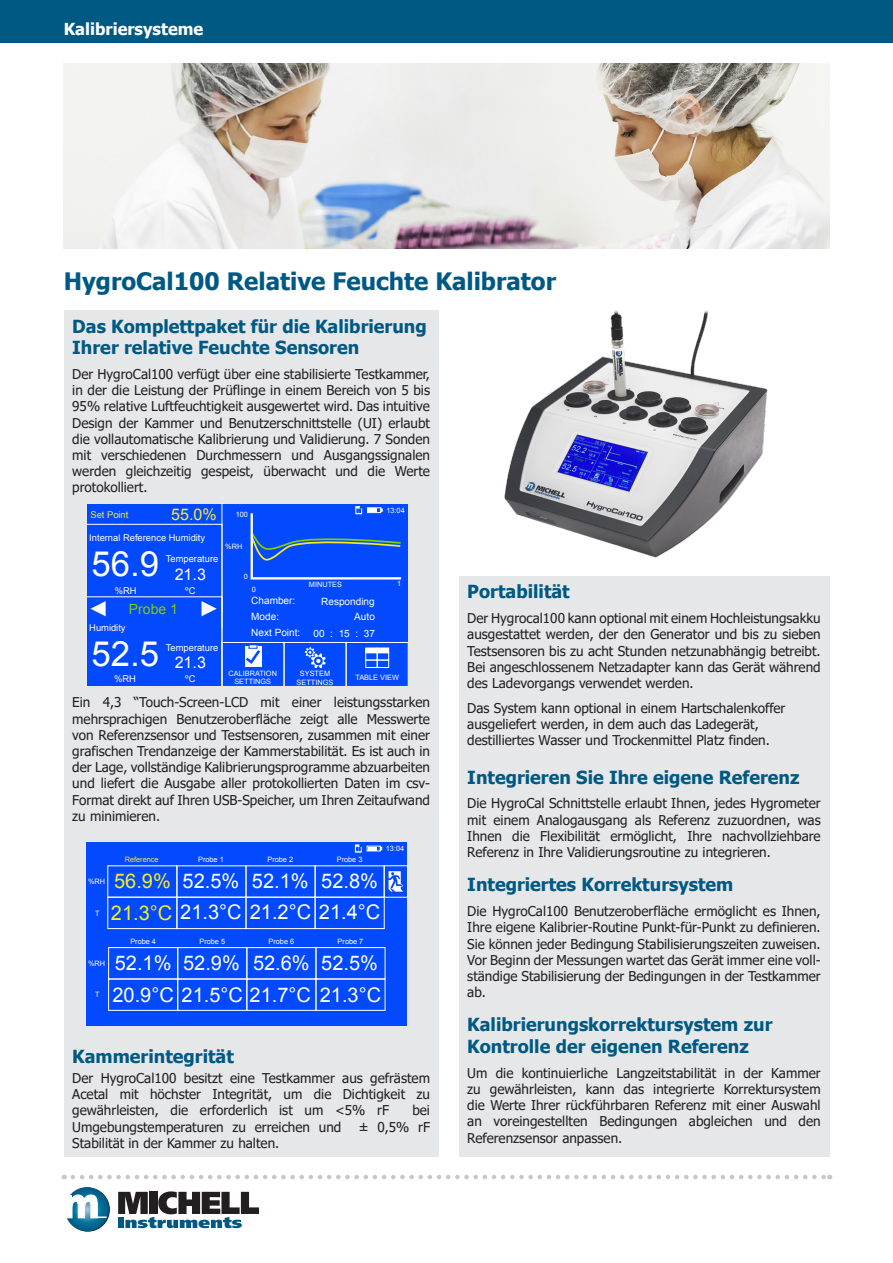
<style>
.page{position:relative;width:893px;height:1263px;background:#fff}
.page>*{position:absolute;margin:0;border:0;box-sizing:border-box;transform-origin:0 0}
.t1{font:34.8px "Arial";color:#fff}
.Heading_2{font:700 24px "Tahoma";color:#005983}
.t2{font:20.25px/31px "Arial";color:#fff;text-align:right}
.t3{font:20.25px "Arial";color:#faec22}
.Heading_3{font:700 18px/21.6px "Tahoma";color:#005983}
.Body_text{font:700 18px "Tahoma";color:#005983}
.t4{font:700 16.5px "Tahoma";color:#fff}
.t5{font:16.05px "Arial";color:#faec22}
.t6{font:16.05px "Arial";color:#fff}
.t7{font:14.1px "Arial";color:#82cd00}
.Body_text-2{font:13.5px/16.2px "Tahoma";color:#231f20;text-align:justify}
.t8{font:10.05px "Arial";color:#fff}
.t9{font:9.3px "Arial";color:#fff}
.t10{font:9.3px "Arial";color:#faec22}
.t11{font:7.35px/8.9px "Arial";color:#fff;text-align:center}
.t12{font:7.35px "Arial";color:#faec22}
.s1{color:#faec22}
.s2{color:#fff}
</style>
<div class="page">
<svg style="left:66px;top:1187px;width:44px;height:45px"></svg>
<svg style="left:65px;top:1187px;width:44px;height:44px"></svg>
<svg style="left:118px;top:1191px;width:141px;height:37px"></svg>
<svg style="left:65px;top:1195px;width:42px;height:23px"></svg>
<div style="left:0;top:0;width:893px;height:43px;background:#005983"></div>
<svg style="left:73px;top:1175px;width:757px;height:4px"></svg>
<div style="left:64px;top:310px;width:375px;height:847px;background:#e6e7e9"></div>
<div style="left:459px;top:576px;width:370px;height:581px;background:#e6e7e9"></div>
<img style="left:64px;top:64px;width:765px;height:184px">
<hr style="left:222px;top:504px;width:1px;height:182px;background:#fff">
<svg style="left:87px;top:506px;width:321px;height:180px;background:#0f53fb"></svg>
<div style="left:87px;top:842px;width:320px;height:183px;background:#034afe"></div>
<div style="left:367px;top:845px;width:15px;height:6px;background:#e6edff"></div>
<div style="left:367px;top:846px;width:13px;height:5px;border:1px solid #fff"></div>
<svg style="left:368px;top:847px;width:14px;height:3px"></svg>
<svg style="left:354px;top:845px;width:8px;height:7px"></svg>
<svg style="left:355px;top:845px;width:6px;height:7px"></svg>
<svg style="left:385px;top:865px;width:22px;height:32px"></svg>
<div style="left:315px;top:865px;width:70px;height:32px;border:1px solid #fff"></div>
<div style="left:107px;top:897px;width:70px;height:32px;border:1px solid #fff"></div>
<div style="left:177px;top:897px;width:69px;height:32px;border:1px solid #fff"></div>
<div style="left:246px;top:897px;width:69px;height:32px;border:1px solid #fff"></div>
<div style="left:315px;top:897px;width:70px;height:32px;border:1px solid #fff"></div>
<div style="left:108px;top:947px;width:70px;height:32px;border:1px solid #fff"></div>
<div style="left:177px;top:947px;width:70px;height:32px;border:1px solid #fff"></div>
<div style="left:246px;top:947px;width:70px;height:32px;border:1px solid #fff"></div>
<div style="left:316px;top:947px;width:69px;height:32px;border:1px solid #fff"></div>
<div style="left:108px;top:979px;width:70px;height:32px;border:1px solid #fff"></div>
<div style="left:177px;top:979px;width:70px;height:32px;border:1px solid #fff"></div>
<div style="left:246px;top:979px;width:70px;height:32px;border:1px solid #fff"></div>
<div style="left:316px;top:979px;width:69px;height:32px;border:1px solid #fff"></div>
<img style="left:504px;top:310px;width:264px;height:248px">
<p class="t4" style="left:64px;top:17px;width:141px">Kalibriersysteme</p>
<p class="Heading_2" style="left:64px;top:264px;width:494px">HygroCal100 Relative Feuchte Kalibrator</p>
<p class="Heading_3" style="left:72px;top:316px;width:356px">Das Komplettpaket für die Kalibrierung<br>Ihrer relative Feuchte Sensoren</p>
<p class="Body_text-2" style="left:72px;top:367px;width:359px">Der HygroCal100 verfügt über eine stabilisierte Testkammer, in der die Leistung der Prüflinge in einem Bereich von 5 bis 95% relative Luftfeuchtigkeit ausgewertet wird. Das intuitive Design der Kammer und Benutzerschnittstelle (UI) erlaubt die vollautomatische Kalibrierung und Validierung. 7 Sonden mit verschiedenen Durchmessern und Ausgangssignalen werden gleichzeitig gespeist, überwacht und die Werte protokolliert.</p>
<p class="t10" style="left:90px;top:509px;width:39px">Set Point</p>
<p class="t5" style="left:171px;top:504px;width:78px">55.0% <sup>100</sup></p>
<p class="t9" style="left:89px;top:532px;width:117px">Internal Reference Humidity</p>
<p class="t11" style="left:225px;top:542px;width:19px">%RH</p>
<p class="t1" style="left:91px;top:541px;width:69px">56.9</p>
<p class="t9" style="left:115px;top:584px;width:23px">%RH</p>
<p class="t11" style="left:252px;top:585px;width:6px">0</p>
<p class="t9" style="left:166px;top:553px;width:54px">Temperature</p>
<p class="t6" style="left:175px;top:564px;width:33px">21.3</p>
<p class="t9" style="left:185px;top:585px;width:12px">ºC</p>
<p class="t11" style="left:244px;top:572px;width:6px">0</p>
<p class="t11" style="left:386px;top:506px;width:20px">13:04</p>
<p class="t11" style="left:309px;top:580px;width:35px">MINUTES</p>
<p class="t11" style="left:397px;top:579px;width:6px">1</p>
<p class="t7" style="left:129px;top:600px;width:51px">Probe 1</p>
<p class="t1" style="left:91px;top:630px;width:69px">52.5</p>
<p class="t9" style="left:89px;top:622px;width:38px">Humidity</p>
<p class="t9" style="left:166px;top:641px;width:54px">Temperature</p>
<p class="t6" style="left:175px;top:652px;width:33px">21.3</p>
<p class="t9" style="left:185px;top:673px;width:12px">ºC</p>
<p class="t9" style="left:114px;top:673px;width:23px">%RH</p>
<p class="t8" style="left:251px;top:594px;width:46px">Chamber:</p>
<p class="t8" style="left:251px;top:610px;width:29px">Mode:</p>
<p class="t8" style="left:321px;top:595px;width:55px">Responding</p>
<p class="t8" style="left:354px;top:610px;width:22px">Auto</p>
<p class="t8" style="left:251px;top:626px;width:51px">Next Point:</p>
<p class="t8" style="left:314px;top:627px;width:63px">00 : 15 : 37</p>
<p class="t11" style="left:297px;top:669px;width:38px">SYSTEM<br>SETTINGS</p>
<p class="t11" style="left:355px;top:673px;width:45px">TABLE VIEW</p>
<p class="t11" style="left:229px;top:669px;width:50px">CALIBRATION<br>SETTINGS</p>
<p class="Body_text-2" style="left:72px;top:695px;width:359px">Ein 4,3 “Touch-Screen-LCD mit einer leistungsstarken mehrsprachigen Benutzeroberfläche zeigt alle Messwerte von Referenzsensor und Testsensoren, zusammen mit einer grafischen Trendanzeige der Kammerstabilität. Es ist auch in der Lage, vollständige Kalibrierungsprogramme abzuarbeiten und liefert die Ausgabe aller protokollierten Daten im csv-Format direkt auf Ihren USB-Speicher, um Ihren Zeitaufwand zu minimieren.</p>
<p class="t12" style="left:125px;top:855px;width:35px">Reference</p>
<p class="t11" style="left:198px;top:855px;width:27px">Probe 1</p>
<p class="t11" style="left:267px;top:855px;width:27px">Probe 2</p>
<p class="t11" style="left:337px;top:855px;width:27px">Probe 3</p>
<p class="t11" style="left:386px;top:844px;width:20px">13:04</p>
<p class="t2" style="left:111px;top:866px;width:271px">52.1% 52.8%<br><span class="s1">21.3°C</span> 21.3°C 21.2°C 21.4°C</p>
<p class="t3" style="left:114px;top:868px;width:127px">56.9% <span class="s2">52.5%</span></p>
<p class="t11" style="left:88px;top:877px;width:19px">%RH</p>
<p class="t11" style="left:95px;top:908px;width:6px">T</p>
<p class="t11" style="left:88px;top:959px;width:19px">%RH</p>
<p class="t11" style="left:95px;top:990px;width:6px">T</p>
<p class="t11" style="left:130px;top:937px;width:27px">Probe 4</p>
<p class="t11" style="left:199px;top:937px;width:27px">Probe 5</p>
<p class="t11" style="left:269px;top:937px;width:27px">Probe 6</p>
<p class="t11" style="left:338px;top:937px;width:27px">Probe 7</p>
<p class="t2" style="left:115px;top:948px;width:265px">52.1% 52.9% 52.6% 52.5%</p>
<p class="t2" style="left:112px;top:979px;width:270px">20.9°C 21.5°C 21.7°C 21.3°C</p>
<p class="Body_text" style="left:72px;top:1043px;width:163px">Kammerintegrität</p>
<p class="Body_text-2" style="left:72px;top:1071px;width:359px">Der HygroCal100 besitzt eine Testkammer aus gefrästem Acetal mit höchster Integrität, um die Dichtigkeit zu gewährleisten, die erforderlich ist um &lt;5% rF</p>
<p class="Body_text-2" style="left:412px;top:1103px;width:19px">bei</p>
<p class="Body_text-2" style="left:72px;top:1119px;width:271px">Umgebungstemperaturen zu erreichen und</p>
<p class="Body_text-2" style="left:359px;top:1119px;width:73px">± 0,5% rF</p>
<p class="Body_text-2" style="left:72px;top:1135px;width:208px">Stabilität in der Kammer zu halten.</p>
<p class="Body_text" style="left:467px;top:579px;width:104px">Portabilität</p>
<p class="Body_text-2" style="left:467px;top:611px;width:355px">Der Hygrocal100 kann optional mit einem Hochleistungsakku ausgestattet werden, der den Generator und bis zu sieben Testsensoren bis zu acht Stunden netzunabhängig betreibt.<br>Bei angeschlossenem Netzadapter kann das Gerät während des Ladevorgangs verwendet werden.</p>
<p class="Body_text-2" style="left:467px;top:700px;width:320px;text-align:left">Das System kann optional in einem Hartschalenkoffer ausgeliefert werden, in dem auch das Ladegerät, destilliertes Wasser und Trockenmittel Platz finden.</p>
<p class="Heading_3" style="left:467px;top:767px;width:334px">Integrieren Sie Ihre eigene Referenz</p>
<p class="Body_text-2" style="left:467px;top:796px;width:355px">Die HygroCal Schnittstelle erlaubt Ihnen, jedes Hygrometer mit einem Analogausgang als Referenz zuzuordnen, was Ihnen die Flexibilität ermöglicht, Ihre nachvollziehbare Referenz in Ihre Validierungsroutine zu integrieren.</p>
<p class="Heading_3" style="left:467px;top:875px;width:268px">Integriertes Korrektursystem</p>
<p class="Body_text-2" style="left:467px;top:904px;width:355px">Die HygroCal100 Benutzeroberfläche ermöglicht es Ihnen, Ihre eigene Kalibrier-Routine Punkt-für-Punkt zu definieren.<br>Sie können jeder Bedingung Stabilisierungszeiten zuweisen.<br>Vor Beginn der Messungen wartet das Gerät immer eine voll&shy;ständige Stabilisierung der Bedingungen in der Testkammer ab.</p>
<p class="Heading_3" style="left:467px;top:1015px;width:307px">Kalibrierungskorrektursystem zur<br>Kontrolle der eigenen Referenz</p>
<p class="Body_text-2" style="left:467px;top:1065px;width:355px">Um die kontinuierliche Langzeitstabilität in der Kammer zu gewährleisten, kann das integrierte Korrektursystem die Werte Ihrer rückführbaren Referenz mit einer Auswahl an voreingestellten Bedingungen abgleichen und den Referenzsensor anpassen.</p>
</div>
